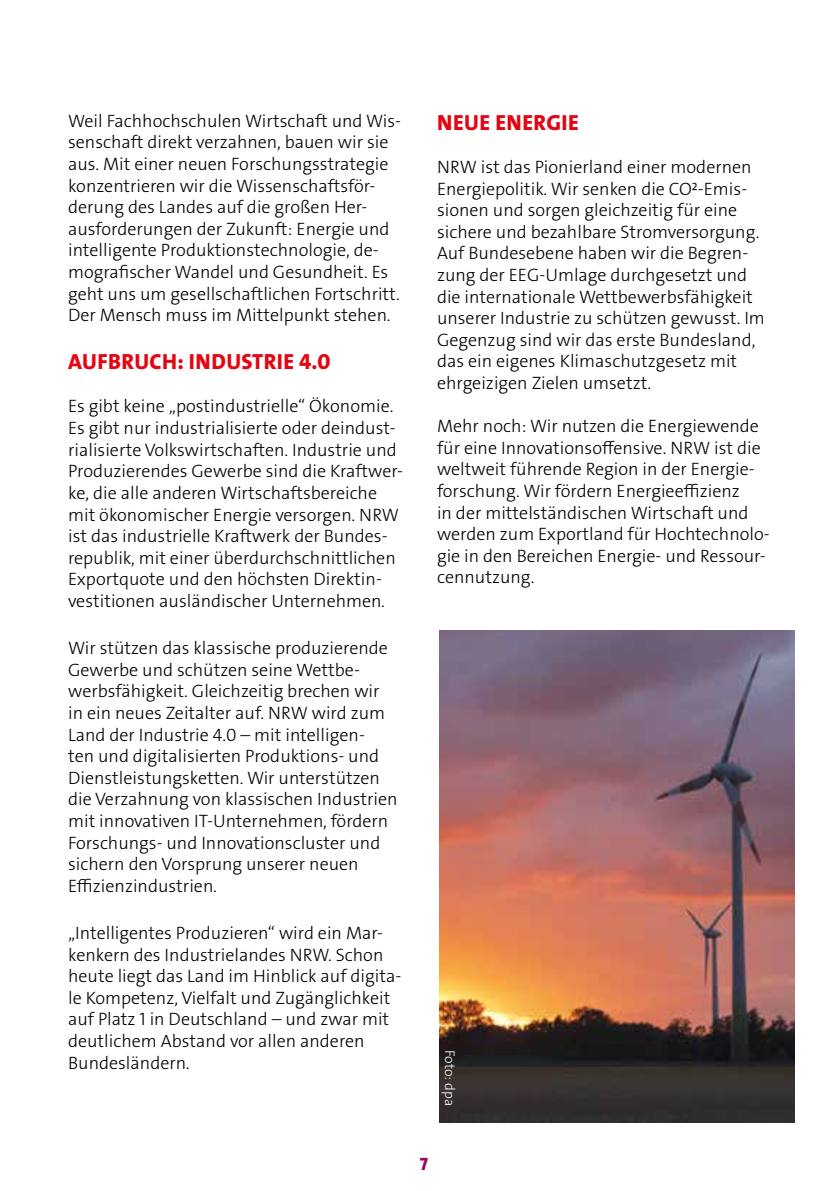
<style>
.page{position:relative;width:840px;height:1191px;background:#fff}
.page>*{position:absolute;margin:0;border:0;box-sizing:border-box;transform-origin:0 0}
.t1{font:22px "The Sans LP8 Ex Bld";letter-spacing:.015em;color:#e30613}
.t2{font:18px/21.6px "The Sans LP3 Lig";color:#000}
.t3{font:18px "The Sans LP8 Ex Bld";color:#990868}
.t4{font:14px "The Sans LP3 Lig";color:#fff}
</style>
<div class="page">
<img style="left:439px;top:631px;width:355px;height:492px">
<p class="t2" style="left:68px;top:110px;width:334px">Weil Fachhochschulen Wirtschaft und Wis&shy;senschaft direkt verzahnen, bauen wir sie aus. Mit einer neuen Forschungsstrategie konzentrieren wir die Wissenschaftsför&shy;derung des Landes auf die großen Her&shy;ausforderungen der Zukunft: Energie und intelligente Produktionstechnologie, de&shy;mografischer Wandel und Gesundheit. Es geht uns um gesellschaftlichen Fortschritt.<br>Der Mensch muss im Mittelpunkt stehen.</p>
<p class="t1" style="left:68px;top:348px;width:263px">AUFBRUCH: INDUSTRIE 4.0</p>
<p class="t2" style="left:68px;top:396px;width:336px">Es gibt keine „postindustrielle“ Ökonomie.<br>Es gibt nur industrialisierte oder deindust&shy;rialisierte Volkswirtschaften. Industrie und Produzierendes Gewerbe sind die Kraftwer&shy;ke, die alle anderen Wirtschaftsbereiche mit ökonomischer Energie versorgen. NRW ist das industrielle Kraftwerk der Bundes&shy;republik, mit einer überdurchschnittlichen Exportquote und den höchsten Direktin&shy;vestitionen ausländischer Unternehmen.</p>
<p class="t2" style="left:68px;top:637px;width:331px">Wir stützen das klassische produzierende Gewerbe und schützen seine Wettbe&shy;werbsfähigkeit. Gleichzeitig brechen wir in ein neues Zeitalter auf. NRW wird zum Land der Industrie 4.0 – mit intelligen-<br>ten und digitalisierten Produktions- und Dienstleistungsketten. Wir unterstützen die Verzahnung von klassischen Industrien mit innovativen IT-Unternehmen, fördern Forschungs- und Innovationscluster und sichern den Vorsprung unserer neuen Effizienzindustrien.</p>
<p class="t2" style="left:68px;top:922px;width:334px">„Intelligentes Produzieren“ wird ein Mar&shy;kenkern des Industrielandes NRW. Schon heute liegt das Land im Hinblick auf digita&shy;le Kompetenz, Vielfalt und Zugänglichkeit auf Platz 1 in Deutschland – und zwar mit deutlichem Abstand vor allen anderen Bundesländern.</p>
<p class="t1" style="left:437px;top:108px;width:143px">NEUE ENERGIE</p>
<p class="t2" style="left:437px;top:156px;width:329px">NRW ist das Pionierland einer modernen Energiepolitik. Wir senken die CO²-Emis&shy;sionen und sorgen gleichzeitig für eine sichere und bezahlbare Stromversorgung.<br>Auf Bundesebene haben wir die Begren&shy;zung der EEG-Umlage durchgesetzt und die internationale Wettbewerbsfähigkeit unserer Industrie zu schützen gewusst. Im Gegenzug sind wir das erste Bundesland, das ein eigenes Klimaschutzgesetz mit ehrgeizigen Zielen umsetzt.</p>
<p class="t2" style="left:437px;top:415px;width:334px">Mehr noch: Wir nutzen die Energiewende für eine Innovationsoffensive. NRW ist die weltweit führende Region in der Energie&shy;forschung. Wir fördern Energieeffizienz<br>in der mittelständischen Wirtschaft und werden zum Exportland für Hochtechnolo&shy;gie in den Bereichen Energie- und Ressour&shy;cennutzung.</p>
<p class="t4" style="left:458px;top:1049px;width:58px;rotate:90deg">Foto: dpa</p>
<p class="t3" style="left:420px;top:1152px;width:10px">7</p>
</div>
